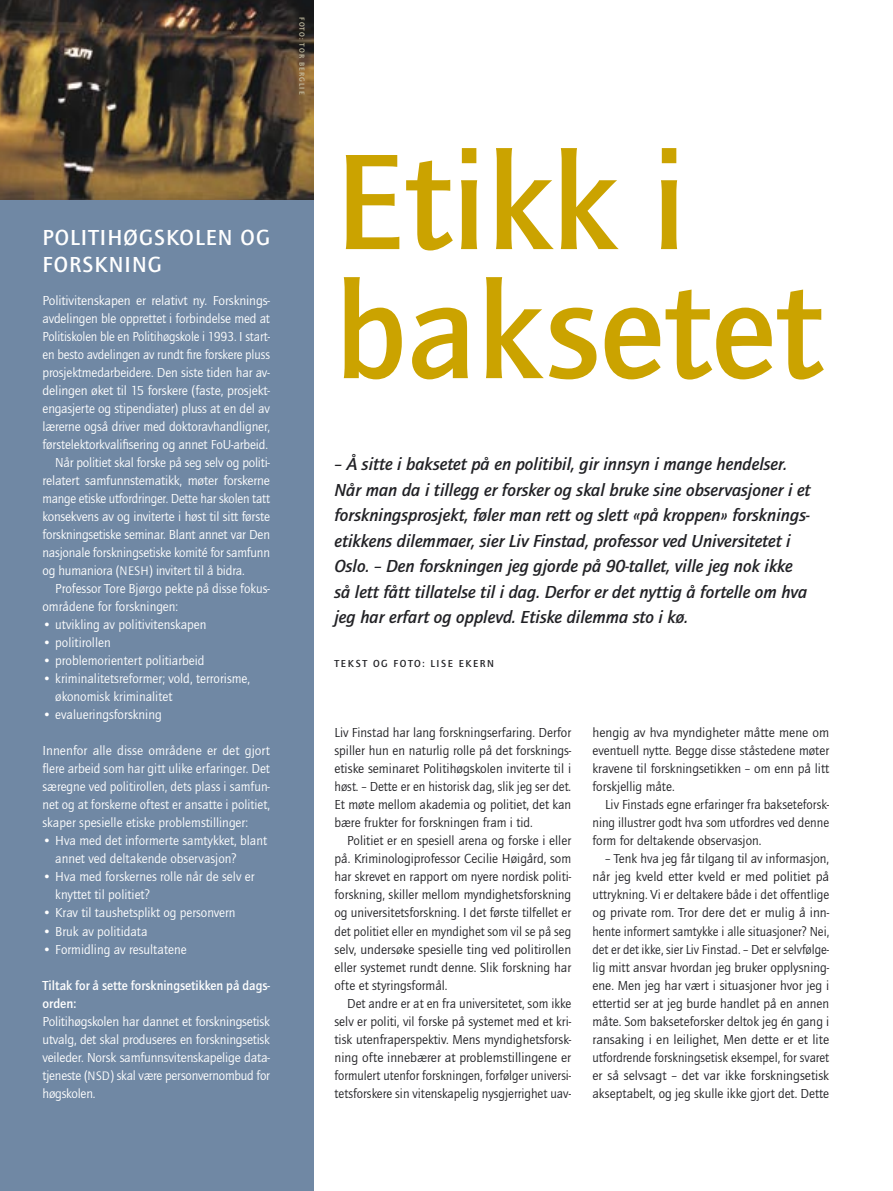
<style>
.page{position:relative;width:893px;height:1191px;background:#fff}
.page>*{position:absolute;margin:0;border:0;box-sizing:border-box;transform-origin:0 0}
.tittel_basic{font:700 141px/129px "Quay Itc T";color:#cba300}
.FAKTA{font:700 22.5px/27px "Quay Itc T";letter-spacing:.05em;color:#fff}
._05_ingress{font:italic 700 18px/25.5px "Quay Itc T";color:#212125}
._00_brød_innrykk{font:13.5px/18px "Quay Itc T";color:#212125;text-align:justify}
._00_brød{font:13.5px/18px "Quay Itc T";color:#fff;text-align:justify}
._00_brød_innrykk-2{font:13.5px/18px "Quay Itc T";letter-spacing:-.005em;color:#fff;text-align:justify}
._00_brød-2{font:13.5px/18px "Quay Itc T";color:#212125;text-align:justify}
._00_brød-3{font:700 13.5px/18px "Quay Itc T";color:#fff}
.byline{font:700 10.5px "Quay Itc T";letter-spacing:.15em;color:#212125}
.t1{font:700 7.5px "Quay Itc T";letter-spacing:.15em;color:#cdc7ac}
.s1{font-size:12.75px}
</style>
<div class="page">
<div style="left:0;top:0;width:313px;height:1191px;background:#7088a4"></div>
<img style="left:0;top:0;width:313px;height:200px">
<p class="FAKTA" style="left:43px;top:223px;width:229px">POLITIHØGSKOLEN OG<br>FORSKNING</p>
<p class="_00_brød" style="left:43px;top:291px;width:229px">Politivitenskapen er relativt ny. Forsknings&shy;avdelingen ble opprettet i forbindelse med at Politiskolen ble en Politihøgskole i 1993. I start&shy;en besto avdelingen av rundt fire forskere pluss prosjektmedarbeidere. Den siste tiden har av&shy;delingen øket til 15 forskere (faste, prosjekt&shy;engasjerte og stipendiater) pluss at en del av lærerne også driver med doktoravhandligner, førstelektorkvalifisering og annet FoU-arbeid.</p>
<p class="_00_brød_innrykk-2" style="left:43px;top:453px;width:229px;text-indent:13px">Når politiet skal forske på seg selv og politi&shy;relatert samfunnstematikk, møter forskerne mange etiske utfordringer. Dette har skolen tatt konsekvens av og inviterte i høst til sitt første forskningsetiske seminar. Blant annet var Den nasjonale forskningsetiske komité for samfunn og humaniora (<span class="s1">NESH</span>) invitert til å bidra.</p>
<p class="_00_brød_innrykk-2" style="left:43px;top:579px;width:229px;text-indent:13px">Professor Tore Bjørgo pekte på disse fokus&shy;områdene for forskningen:</p>
<p class="_00_brød" style="left:43px;top:615px;width:166px">• utvikling av politivitenskapen</p>
<p class="_00_brød" style="left:43px;top:633px;width:70px">• politirollen</p>
<p class="_00_brød" style="left:43px;top:651px;width:164px">• problemorientert politiarbeid</p>
<p class="_00_brød" style="left:55px;top:669px;width:196px;text-indent:-13px">• kriminalitetsreformer; vold, terrorisme, økonomisk kriminalitet</p>
<p class="_00_brød" style="left:43px;top:705px;width:121px">• evalueringsforskning</p>
<p class="_00_brød" style="left:43px;top:741px;width:229px">Innenfor alle disse områdene er det gjort flere arbeid som har gitt ulike erfaringer. Det særegne ved politirollen, dets plass i samfun&shy;net og at forskerne oftest er ansatte i politiet, skaper spesielle etiske problemstillinger:</p>
<p class="_00_brød" style="left:55px;top:831px;width:213px;text-indent:-13px">• Hva med det informerte samtykket, blant annet ved deltakende observasjon?</p>
<p class="_00_brød" style="left:55px;top:867px;width:201px;text-indent:-13px">• Hva med forskernes rolle når de selv er knyttet til politiet?</p>
<p class="_00_brød" style="left:43px;top:903px;width:194px">• Krav til taushetsplikt og personvern</p>
<p class="_00_brød" style="left:43px;top:921px;width:107px">• Bruk av politidata</p>
<p class="_00_brød" style="left:43px;top:939px;width:146px">• Formidling av resultatene</p>
<p class="_00_brød-3" style="left:43px;top:975px;width:229px">Tiltak for å sette forskningsetikken på dags&shy;orden:</p>
<p class="_00_brød" style="left:43px;top:1011px;width:229px">Politihøgskolen har dannet et forskningsetisk utvalg, det skal produseres en forskningsetisk veileder. Norsk samfunnsvitenskapelige data&shy;tjeneste (<span class="s1">NSD</span>) skal være personvernombud for høgskolen.</p>
<p class="t1" style="left:306px;top:17px;width:79px;rotate:90deg">FOTO: TOR BERGLIE</p>
<p class="tittel_basic" style="left:334px;top:136px;width:490px">Etikk i baksetet</p>
<p class="_05_ingress" style="left:334px;top:451px;width:478px">– Å sitte i baksetet på en politibil, gir innsyn i mange hendelser.<br>Når man da i tillegg er forsker og skal bruke sine observasjoner i et forskningsprosjekt, føler man rett og slett «på kroppen» forsknings&shy;etikkens dilemmaer, sier Liv Finstad, professor ved Universitetet i Oslo. – Den forskningen jeg gjorde på 90-tallet, ville jeg nok ikke så lett fått tillatelse til i dag. Derfor er det nyttig å fortelle om hva jeg har erfart og opplevd. Etiske dilemma sto i kø.</p>
<p class="byline" style="left:334px;top:657px;width:161px">TEKST OG FOTO: LISE EKERN</p>
<p class="_00_brød-2" style="left:334px;top:723px;width:238px">Liv Finstad har lang forskningserfaring. Derfor spiller hun en naturlig rolle på det forsknings&shy;etiske seminaret Politihøgskolen inviterte til i høst. – Dette er en historisk dag, slik jeg ser det.<br>Et møte mellom akademia og politiet, det kan bære frukter for forskningen fram i tid.</p>
<p class="_00_brød_innrykk" style="left:334px;top:831px;width:238px;text-indent:13px">Politiet er en spesiell arena og forske i eller på. Kriminologiprofessor Cecilie Høigård, som har skrevet en rapport om nyere nordisk politi&shy;forskning, skiller mellom myndighetsforskning og universitetsforskning. I det første tilfellet er det politiet eller en myndighet som vil se på seg selv, undersøke spesielle ting ved politirollen eller systemet rundt denne. Slik forskning har ofte et styringsformål.</p>
<p class="_00_brød_innrykk" style="left:334px;top:993px;width:238px;text-indent:13px">Det andre er at en fra universitetet, som ikke selv er politi, vil forske på systemet med et kri&shy;tisk utenfraperspektiv. Mens myndighetsforsk&shy;ning ofte innebærer at problemstillingene er formulert utenfor forskningen, forfølger universi&shy;tetsforskere sin vitenskapelig nysgjerrighet uav-</p>
<p class="_00_brød_innrykk" style="left:592px;top:723px;width:238px">hengig av hva myndigheter måtte mene om eventuell nytte. Begge disse ståstedene møter kravene til forskningsetikken – om enn på litt forskjellig måte.</p>
<p class="_00_brød_innrykk" style="left:592px;top:795px;width:238px;text-indent:13px">Liv Finstads egne erfaringer fra bakseteforsk&shy;ning illustrer godt hva som utfordres ved denne form for deltakende observasjon.</p>
<p class="_00_brød_innrykk" style="left:592px;top:849px;width:238px;text-indent:13px">– Tenk hva jeg får tilgang til av informasjon, når jeg kveld etter kveld er med politiet på uttrykning. Vi er deltakere både i det offentlige og private rom. Tror dere det er mulig å inn&shy;hente informert samtykke i alle situasjoner? Nei, det er det ikke, sier Liv Finstad. – Det er selvfølge&shy;lig mitt ansvar hvordan jeg bruker opplysning&shy;ene. Men jeg har vært i situasjoner hvor jeg i ettertid ser at jeg burde handlet på en annen måte. Som bakseteforsker deltok jeg én gang i ransaking i en leilighet, Men dette er et lite utfordrende forskningsetisk eksempel, for svaret er så selvsagt – det var ikke forskningsetisk akseptabelt, og jeg skulle ikke gjort det. Dette</p>
</div>
